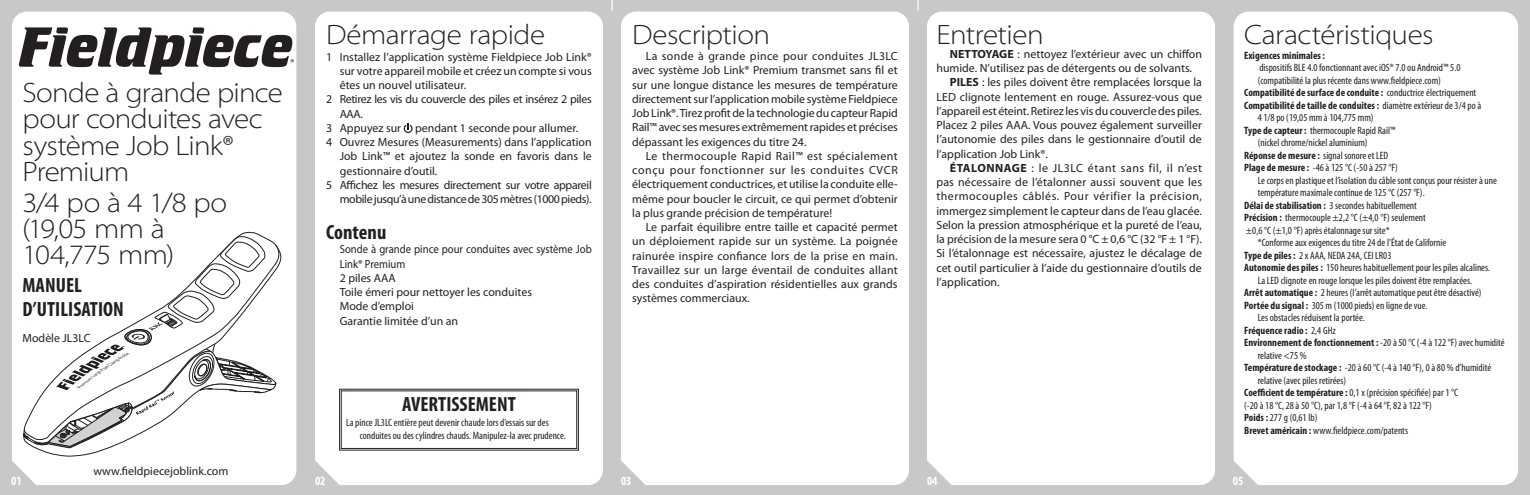
<style>
.page{position:relative;width:1530px;height:495px;background:#c7c8ca}
.page>*{position:absolute;margin:0;border:0;box-sizing:border-box;transform-origin:0 0}
.t1{font:300 semi-expanded 28.12px/26.2px "Myriad Pro";letter-spacing:-.02em;color:#231f20}
.t2{font:700 condensed 20.62px/23.8px "Myriad Pro";color:#231f20}
.t3{font:700 condensed 12.5px "Myriad Pro";color:#fff}
.t4{font:11.88px/14.2px "Myriad Pro";color:#231f20;text-align:justify}
.t5{font:11.88px/14.2px "Myriad Pro";color:#231f20;scale:.9 1}
.t6{font:11.88px "Myriad Pro";letter-spacing:-.03em;color:#231f20}
.t7{font:11.88px "Myriad Pro";letter-spacing:.045em;color:#231f20}
.t8{font:11.88px "Myriad Pro";letter-spacing:-.025em;color:#231f20}
.t9{font:condensed 10.62px/12.5px "Myriad Pro";color:#231f20}
.t10{font:700 condensed 10.62px "Myriad Pro";color:#231f20}
.s1{font-weight:700}
.s2{font-weight:400}
</style>
<div class="page">
<svg style="left:917px;top:0;width:2px;height:11px"></svg>
<div style="left:12px;top:12px;width:284px;height:473px;background:#fff"></div>
<div style="left:315px;top:12px;width:288px;height:473px;background:#fff"></div>
<div style="left:621px;top:12px;width:288px;height:473px;background:#fff"></div>
<div style="left:927px;top:12px;width:288px;height:473px;background:#fff"></div>
<div style="left:1234px;top:12px;width:284px;height:473px;background:#fff"></div>
<svg style="left:404px;top:123px;width:9px;height:10px"></svg>
<svg style="left:339px;top:388px;width:240px;height:63px;background:#f5f4f4"></svg>
<div style="left:341px;top:390px;width:236px;height:59px;border:1px solid #231f20"></div>
<svg style="left:19px;top:27px;width:275px;height:48px;background:#959394"></svg>
<svg style="left:24px;top:231px;width:257px;height:213px"></svg>
<svg style="left:276px;top:245px;width:7px;height:196px"></svg>
<svg style="left:23px;top:236px;width:253px;height:220px;background:#ececec"></svg>
<img style="left:126px;top:383px;width:52px;height:37px">
<h1 class="t1" style="left:22px;top:80px;width:262px">Sonde à grande pince pour conduites avec système Job Link®<br>Premium</h1>
<h1 class="t1" style="left:22px;top:189px;width:206px">3/4 po à 4 1/8 po (19,05 mm à<br>104,775 mm)</h1>
<h2 class="t2" style="left:22px;top:273px;width:103px">MANUEL<br>D’UTILISATION</h2>
<p class="t4" style="left:22px;top:331px;width:70px">Modèle JL3LC</p>
<h1 class="t1" style="left:326px;top:22px;width:221px">Démarrage rapide</h1>
<p class="t4" style="left:326px;top:49px;width:267px">1 Installez l’application système Fieldpiece Job Link®</p>
<p class="t4" style="left:340px;top:64px;width:253px">sur votre appareil mobile et créez un compte si vous</p>
<p class="t4" style="left:340px;top:78px;width:128px">êtes un nouvel utilisateur.</p>
<p class="t6" style="left:326px;top:92px;width:267px">2 Retirez les vis du couvercle des piles et insérez 2 piles</p>
<p class="t4" style="left:340px;top:106px;width:25px">AAA.</p>
<p class="t4" style="left:326px;top:121px;width:254px">3 Appuyez sur pendant 1 seconde pour allumer.</p>
<p class="t4" style="left:326px;top:135px;width:267px">4 Ouvrez Mesures (Measurements) dans l’application</p>
<p class="t4" style="left:340px;top:149px;width:254px">Job Link™ et ajoutez la sonde en favoris dans le</p>
<p class="t4" style="left:340px;top:163px;width:99px">gestionnaire d’outil.</p>
<p class="t8" style="left:326px;top:177px;width:267px">5 Affichez les mesures directement sur votre appareil</p>
<p class="t6" style="left:340px;top:192px;width:254px">mobile jusqu’à une distance de 305 mètres (1000 pieds).</p>
<h2 class="t2" style="left:326px;top:220px;width:62px">Contenu</h2>
<p class="t5" style="left:340px;top:242px;width:282px">Sonde à grande pince pour conduites avec système Job<br>Link® Premium<br>2 piles AAA<br>Toile émeri pour nettoyer les conduites<br>Mode d’emploi<br>Garantie limitée d’un an</p>
<h2 class="t2" style="left:402px;top:392px;width:115px">AVERTISSEMENT</h2>
<p class="t9" style="left:360px;top:416px;width:208px;text-indent:-14px">La pince JL3LC entière peut devenir chaude lors d’essais sur des conduites ou des cylindres chauds. Manipulez-la avec prudence.</p>
<h1 class="t1" style="left:632px;top:21px;width:140px">Description</h1>
<p class="t4" style="left:632px;top:49px;width:267px;text-indent:14px">La sonde à grande pince pour conduites JL3LC avec système Job Link® Premium transmet sans fil et sur une longue distance les mesures de température directement sur l’application mobile système Fieldpiece Job Link®. Tirez profit de la technologie du capteur Rapid Rail™ avec ses mesures extrêmement rapides et précises dépassant les exigences du titre 24.</p>
<p class="t4" style="left:632px;top:149px;width:267px;text-indent:14px">Le thermocouple Rapid Rail™ est spécialement conçu pour fonctionner sur les conduites CVCR électriquement conductrices, et utilise la conduite elle&shy;même pour boucler le circuit, ce qui permet d’obtenir la plus grande précision de température!</p>
<p class="t4" style="left:632px;top:220px;width:267px;text-indent:14px">Le parfait équilibre entre taille et capacité permet un déploiement rapide sur un système. La poignée rainurée inspire confiance lors de la prise en main.<br>Travaillez sur un large éventail de conduites allant des conduites d’aspiration résidentielles aux grands systèmes commerciaux.</p>
<h1 class="t1" style="left:936px;top:21px;width:109px">Entretien</h1>
<p class="t4" style="left:950px;top:47px;width:254px"><span class="s1">NETTOYAGE</span> : nettoyez l’extérieur avec un chiffon</p>
<p class="t4" style="left:936px;top:61px;width:257px">humide. N’utilisez pas de détergents ou de solvants.</p>
<p class="t4" style="left:950px;top:75px;width:254px"><span class="s1">PILES</span> : les piles doivent être remplacées lorsque la</p>
<p class="t4" style="left:936px;top:89px;width:267px">LED clignote lentement en rouge. Assurez-vous que</p>
<p class="t4" style="left:936px;top:104px;width:267px">l’appareil est éteint. Retirez les vis du couvercle des piles.</p>
<p class="t4" style="left:936px;top:118px;width:267px">Placez 2 piles AAA. Vous pouvez également surveiller</p>
<p class="t4" style="left:936px;top:132px;width:267px">l’autonomie des piles dans le gestionnaire d’outil de</p>
<p class="t4" style="left:936px;top:146px;width:113px">l’application Job Link®.</p>
<p class="t7" style="left:950px;top:161px;width:254px"><span class="s1">ÉTALONNAGE</span> : le JL3LC étant sans fil, il n’est</p>
<p class="t4" style="left:936px;top:175px;width:267px">pas nécessaire de l’étalonner aussi souvent que les</p>
<p class="t7" style="left:936px;top:189px;width:267px">thermocouples câblés. Pour vérifier la précision,</p>
<p class="t4" style="left:936px;top:203px;width:267px">immergez simplement le capteur dans de l’eau glacée.</p>
<p class="t4" style="left:936px;top:218px;width:267px">Selon la pression atmosphérique et la pureté de l’eau,</p>
<p class="t4" style="left:936px;top:232px;width:267px">la précision de la mesure sera 0 °C ± 0,6 °C (32 °F ± 1 °F).</p>
<p class="t4" style="left:936px;top:246px;width:267px">Si l’étalonnage est nécessaire, ajustez le décalage de</p>
<p class="t4" style="left:936px;top:260px;width:267px">cet outil particulier à l’aide du gestionnaire d’outils de</p>
<p class="t4" style="left:936px;top:275px;width:65px">l’application.</p>
<h1 class="t1" style="left:1244px;top:22px;width:191px">Caractéristiques</h1>
<p class="t10" style="left:1244px;top:49px;width:82px">Exigences minimales :</p>
<p class="t9" style="left:1259px;top:61px;width:203px">dispositifs BLE 4.0 fonctionnant avec iOS® 7.0 ou Android™ 5.0</p>
<p class="t9" style="left:1258px;top:74px;width:185px">(compatibilité la plus récente dans www.fieldpiece.com)</p>
<p class="t10" style="left:1244px;top:86px;width:234px">Compatibilité de surface de conduite : <span class="s2">conductrice électriquement</span></p>
<p class="t10" style="left:1244px;top:99px;width:239px">Compatibilité de taille de conduites : <span class="s2">diamètre extérieur de 3/4 po à</span></p>
<p class="t9" style="left:1258px;top:111px;width:117px">4 1/8 po (19,05 mm à 104,775 mm)</p>
<p class="t9" style="left:1244px;top:124px;width:153px"><span class="s1">Type de capteur :</span> thermocouple Rapid Rail™</p>
<p class="t9" style="left:1258px;top:136px;width:111px">(nickel chrome/nickel aluminium)</p>
<p class="t9" style="left:1244px;top:149px;width:146px"><span class="s1">Réponse de mesure :</span> signal sonore et LED</p>
<p class="t9" style="left:1244px;top:161px;width:155px"><span class="s1">Plage de mesure :</span> -46 à 125 °C (-50 à 257 °F)</p>
<p class="t9" style="left:1258px;top:174px;width:241px">Le corps en plastique et l’isolation du câble sont conçus pour résister à une</p>
<p class="t9" style="left:1258px;top:186px;width:168px">température maximale continue de 125 °C (257 °F).</p>
<p class="t9" style="left:1244px;top:199px;width:174px"><span class="s1">Délai de stabilisation :</span> 3 secondes habituellement</p>
<p class="t9" style="left:1244px;top:211px;width:183px"><span class="s1">Précision :</span> thermocouple ±2,2 °C (±4,0 °F) seulement</p>
<p class="t9" style="left:1246px;top:224px;width:145px">±0,6 °C (±1,0 °F) après étalonnage sur site*</p>
<p class="t9" style="left:1258px;top:236px;width:190px">*Conforme aux exigences du titre 24 de l’État de Californie</p>
<p class="t9" style="left:1244px;top:249px;width:149px"><span class="s1">Type de piles :</span> 2 x AAA, NEDA 24A, CEI LR03</p>
<p class="t9" style="left:1244px;top:261px;width:247px"><span class="s1">Autonomie des piles :</span> 150 heures habituellement pour les piles alcalines.</p>
<p class="t9" style="left:1258px;top:274px;width:216px">La LED clignote en rouge lorsque les piles doivent être remplacées.</p>
<p class="t9" style="left:1244px;top:286px;width:239px"><span class="s1">Arrêt automatique :</span> 2 heures (l’arrêt automatique peut être désactivé)</p>
<p class="t9" style="left:1244px;top:299px;width:185px"><span class="s1">Portée du signal :</span> 305 m (1000 pieds) en ligne de vue.</p>
<p class="t9" style="left:1258px;top:311px;width:109px">Les obstacles réduisent la portée.</p>
<p class="t10" style="left:1244px;top:324px;width:93px">Fréquence radio : <span class="s2">2,4 GHz</span></p>
<p class="t10" style="left:1244px;top:336px;width:262px">Environnement de fonctionnement : <span class="s2">-20 à 50 °C (-4 à 122 °F) avec humidité</span></p>
<p class="t9" style="left:1258px;top:349px;width:50px">relative &lt;75 %</p>
<p class="t9" style="left:1244px;top:361px;width:248px"><span class="s1">Température de stockage :</span> -20 à 60 °C (-4 à 140 °F), 0 à 80 % d’humidité</p>
<p class="t9" style="left:1258px;top:374px;width:90px">relative (avec piles retirées)</p>
<p class="t9" style="left:1244px;top:386px;width:215px"><span class="s1">Coefficient de température :</span> 0,1 x (précision spécifiée) par 1 °C</p>
<p class="t9" style="left:1244px;top:399px;width:189px">(-20 à 18 °C, 28 à 50 °C), par 1,8 °F (-4 à 64 °F, 82 à 122 °F)</p>
<p class="t9" style="left:1244px;top:411px;width:75px"><span class="s1">Poids :</span> 277 g (0,61 lb)</p>
<p class="t9" style="left:1244px;top:424px;width:165px"><span class="s1">Brevet américain :</span> www.fieldpiece.com/patents</p>
<p class="t4" style="left:93px;top:464px;width:137px">www.fieldpiecejoblink.com</p>
<p class="t3" style="left:11px;top:473px;width:12px">01</p>
<p class="t3" style="left:315px;top:473px;width:12px">02</p>
<p class="t3" style="left:621px;top:473px;width:12px">03</p>
<p class="t3" style="left:927px;top:473px;width:12px">04</p>
<p class="t3" style="left:1233px;top:473px;width:12px">05</p>
</div>
